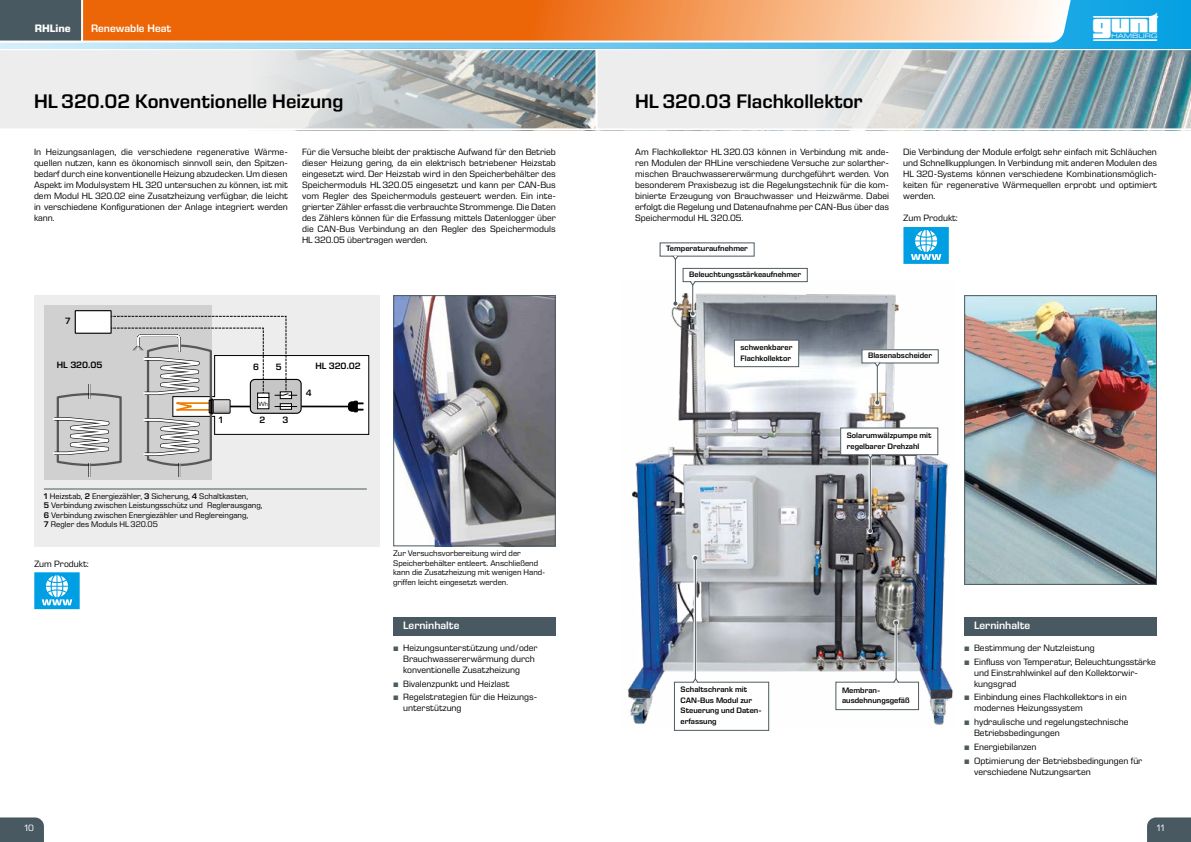
<style>
.page{position:relative;width:1191px;height:842px;background:#fff}
.page>*{position:absolute;margin:0;border:0;box-sizing:border-box;transform-origin:0 0}
.t1{font:700 39.8px "gunt 2 E Symbol";color:#fff}
.t2{font:600 20px "Eurostile Next LT Pro";color:#000}
.t3{font:600 11px "Eurostile Next LT Pro";color:#fff}
.t4{font:700 11px "Eurostile Next LT Pro";color:#fff}
.t5{font:9.3px/11px "Eurostile Next LT Pro";color:#000}
.t6{font:600 9.3px "Eurostile Next LT Pro";color:#000}
.t7{font:9.3px "Eurostile Next LT Pro";color:#fff}
.t8{font:8.3px/9.5px "Eurostile Next LT Pro";color:#000}
.t9{font:600 8px/10.5px "Eurostile Next LT Pro";color:#000}
.t10{font:6.4px "Eurostile";color:#000}
.s1{font-weight:600}
.s2{color:#4e5b61}
</style>
<div class="page">
<svg style="left:0;top:48px;width:595px;height:81px;fill:#e7e8e8"></svg>
<svg style="left:595px;top:48px;width:596px;height:81px"></svg>
<svg style="left:903px;top:227px;width:45px;height:37px"></svg>
<svg style="left:34px;top:572px;width:46px;height:37px"></svg>
<div style="left:0;top:0;width:1191px;height:48px;background:linear-gradient(to right,#d7effa,#04a0e3)"></div>
<svg style="left:0;top:0;width:1075px;height:44px"></svg>
<svg style="left:0;top:0;width:83px;height:43px"></svg>
<svg style="left:1147px;top:817px;width:44px;height:25px"></svg>
<svg style="left:0;top:817px;width:44px;height:25px"></svg>
<div style="left:34px;top:295px;width:345px;height:251px;background:#ededed"></div>
<div style="left:44px;top:305px;width:168px;height:174px;background:#d0d0d0"></div>
<div style="left:75px;top:311px;width:36px;height:22px;background:#fff"></div>
<div style="left:75px;top:310px;width:37px;height:24px;border:1px solid #000"></div>
<svg style="left:53px;top:316px;width:316px;height:161px"></svg>
<img style="left:395px;top:297px;width:159px;height:247px">
<div style="left:393px;top:295px;width:163px;height:251px;border:1px solid #495961"></div>
<hr style="left:44px;top:488px;width:323px;height:1px;background:#495961">
<div style="left:393px;top:617px;width:163px;height:18px;background:#495961"></div>
<img style="left:966px;top:297px;width:189px;height:286px">
<div style="left:964px;top:295px;width:193px;height:290px;border:1px solid #495961"></div>
<img style="left:627px;top:281px;width:326px;height:447px">
<div style="left:964px;top:617px;width:193px;height:18px;background:#495961"></div>
<svg style="left:874px;top:367px;width:6px;height:38px"></svg>
<hr style="left:876px;top:361px;width:1px;height:42px;background:#4e5b61">
<svg style="left:875px;top:401px;width:4px;height:4px"></svg>
<svg style="left:672px;top:260px;width:6px;height:47px"></svg>
<hr style="left:675px;top:252px;width:1px;height:52px;background:#4e5b61">
<svg style="left:673px;top:302px;width:4px;height:4px"></svg>
<svg style="left:690px;top:286px;width:5px;height:30px"></svg>
<hr style="left:692px;top:272px;width:1px;height:41px;background:#4e5b61">
<svg style="left:690px;top:311px;width:4px;height:4px"></svg>
<svg style="left:867px;top:459px;width:6px;height:75px"></svg>
<hr style="left:869px;top:450px;width:1px;height:81px;background:#4e5b61">
<svg style="left:868px;top:529px;width:4px;height:4px"></svg>
<svg style="left:692px;top:555px;width:6px;height:123px"></svg>
<hr style="left:695px;top:558px;width:1px;height:132px;background:#4e5b61">
<svg style="left:693px;top:556px;width:4px;height:4px"></svg>
<div style="left:862px;top:350px;width:76px;height:13px;background:#fff"></div>
<div style="left:861px;top:349px;width:77px;height:14px;border:1px solid #4e5b61"></div>
<svg style="left:874px;top:362px;width:6px;height:5px"></svg>
<div style="left:660px;top:243px;width:94px;height:13px;background:#fff"></div>
<svg style="left:672px;top:256px;width:6px;height:4px"></svg>
<div style="left:683px;top:268px;width:124px;height:14px;background:#fff"></div>
<div style="left:682px;top:268px;width:125px;height:14px;border:1px solid #4e5b61"></div>
<svg style="left:689px;top:281px;width:7px;height:5px"></svg>
<div style="left:840px;top:428px;width:97px;height:27px;background:#fff"></div>
<div style="left:840px;top:427px;width:98px;height:28px;border:1px solid #4e5b61"></div>
<svg style="left:867px;top:454px;width:6px;height:5px"></svg>
<svg style="left:893px;top:620px;width:6px;height:58px"></svg>
<hr style="left:895px;top:623px;width:1px;height:73px;background:#4e5b61">
<svg style="left:894px;top:621px;width:4px;height:4px"></svg>
<div style="left:836px;top:682px;width:82px;height:28px;background:#fff"></div>
<div style="left:835px;top:682px;width:84px;height:28px;border:1px solid #4e5b61"></div>
<svg style="left:893px;top:678px;width:6px;height:5px"></svg>
<div style="left:674px;top:682px;width:94px;height:48px;background:#fff"></div>
<div style="left:674px;top:682px;width:95px;height:49px;border:1px solid #4e5b61"></div>
<svg style="left:692px;top:678px;width:6px;height:5px"></svg>
<div style="left:734px;top:340px;width:64px;height:27px;background:#fff"></div>
<div style="left:734px;top:340px;width:65px;height:27px;border:1px solid #4e5b61"></div>
<svg style="left:1093px;top:16px;width:18px;height:25px"></svg>
<p class="t4" style="left:35px;top:22px;width:37px">RHLine</p>
<p class="t3" style="left:91px;top:22px;width:82px">Renewable Heat</p>
<h2 class="t2" style="left:34px;top:90px;width:311px">HL 320.02 Konventionelle Heizung</h2>
<h2 class="t2" style="left:635px;top:90px;width:229px">HL 320.03 Flachkollektor</h2>
<h1 class="t1" style="left:1111px;top:7px;width:51px">◆■▼</h1>
<p class="t5" style="left:34px;top:147px;width:255px;text-align:justify">In Heizungsanlagen, die verschiedene regenerative Wärme&shy;quellen nutzen, kann es ökonomisch sinnvoll sein, den Spitzen&shy;bedarf durch eine konventionelle Heizung abzudecken. Um diesen Aspekt im Modulsystem HL 320 untersuchen zu können, ist mit dem Modul HL 320.02 eine Zusatzheizung verfügbar, die leicht in verschiedene Konfigurationen der Anlage integriert werden kann.</p>
<p class="t5" style="left:302px;top:147px;width:255px;text-align:justify">Für die Versuche bleibt der praktische Aufwand für den Betrieb dieser Heizung gering, da ein elektrisch betriebener Heizstab eingesetzt wird. Der Heizstab wird in den Speicher behälter des Speichermoduls HL 320.05 eingesetzt und kann per CAN-Bus vom Regler des Speichermoduls gesteuert werden. Ein inte&shy;grierter Zähler erfasst die verbrauchte Strommenge. Die Daten des Zählers können für die Erfassung mittels Daten logger über die CAN-Bus Verbindung an den Regler des Speichermoduls HL 320.05 übertragen werden.</p>
<p class="t6" style="left:65px;top:316px;width:7px">7</p>
<p class="t6" style="left:57px;top:360px;width:47px">HL 320.05</p>
<p class="t6" style="left:315px;top:361px;width:47px">HL 320.02</p>
<p class="t6" style="left:253px;top:362px;width:7px">6</p>
<p class="t6" style="left:276px;top:362px;width:7px">5</p>
<p class="t10" style="left:258px;top:401px;width:11px">Wh</p>
<p class="t6" style="left:219px;top:415px;width:6px">1</p>
<p class="t6" style="left:260px;top:415px;width:7px">2</p>
<p class="t6" style="left:282px;top:415px;width:7px">3</p>
<p class="t6" style="left:306px;top:387px;width:7px">4</p>
<p class="t8" style="left:44px;top:491px;width:220px"><span class="s1">1</span> Heizstab, <span class="s1">2</span> Energiezähler, <span class="s1">3</span> Sicherung, <span class="s1">4</span> Schaltkasten,<br><span class="s1">5</span> Verbindung zwischen Leistungsschütz und Reglerausgang, <span class="s1">6</span> Verbindung zwischen Energiezähler und Reglereingang,<br><span class="s1">7</span> Regler des Moduls HL 320.05</p>
<p class="t5" style="left:34px;top:558px;width:56px">Zum Produkt:</p>
<p class="t8" style="left:393px;top:549px;width:154px">Zur Versuchsvorbereitung wird der Speicher behälter entleert. Anschließend kann die Zusatz heizung mit wenigen Hand&shy;griffen leicht ein gesetzt werden.</p>
<p class="t3" style="left:403px;top:619px;width:58px">Lerninhalte</p>
<p class="t5" style="left:403px;top:642px;width:136px;text-indent:-10px"><span class="s2">•</span> Heizungsunterstützung und/oder<br>Brauchwasserer wärmung durch konventionelle Zusatzheizung</p>
<p class="t5" style="left:393px;top:678px;width:118px"><span class="s2">•</span> Bivalenzpunkt und Heizlast</p>
<p class="t5" style="left:403px;top:692px;width:136px;text-indent:-10px"><span class="s2">•</span> Regelstrategien für die Heizungs&shy;unterstützung</p>
<p class="t5" style="left:635px;top:147px;width:255px;text-align:justify">Am Flachkollektor HL 320.03 können in Verbindung mit ande&shy;ren Modulen der RHLine verschiedene Versuche zur solarther&shy;mischen Brauchwassererwärmung durchgeführt werden. Von besonderem Praxisbezug ist die Regelungstechnik für die kom&shy;binierte Erzeugung von Brauch wasser und Heizwärme. Dabei erfolgt die Regelung und Datenaufnahme per CAN-Bus über das Speichermodul HL 320.05.</p>
<p class="t5" style="left:903px;top:147px;width:255px;text-align:justify">Die Verbindung der Module erfolgt sehr einfach mit Schläuchen und Schnellkupplungen. In Verbindung mit anderen Modulen des HL 320-Systems können verschiedene Kombinationsmöglich&shy;keiten für regenerative Wärmequellen erprobt und optimiert werden.</p>
<p class="t5" style="left:903px;top:213px;width:56px">Zum Produkt:</p>
<p class="t9" style="left:666px;top:244px;width:83px">Temperaturaufnehmer</p>
<p class="t9" style="left:689px;top:269px;width:113px">Beleuchtungsstärkeaufnehmer</p>
<p class="t9" style="left:740px;top:342px;width:53px">schwenkbarer<br>Flachkollektor</p>
<p class="t9" style="left:868px;top:350px;width:65px">Blasenabscheider</p>
<p class="t9" style="left:847px;top:430px;width:86px">Solarumwälzpumpe mit regelbarer Drehzahl</p>
<p class="t9" style="left:680px;top:685px;width:82px">Schaltschrank mit<br>CAN-Bus Modul zur<br>Steuerung und Daten&shy;erfassung</p>
<p class="t9" style="left:842px;top:685px;width:69px">Membran&shy;ausdehnungsgefäß</p>
<p class="t3" style="left:974px;top:619px;width:58px">Lerninhalte</p>
<p class="t5" style="left:964px;top:642px;width:132px"><span class="s2">•</span> Bestimmung der Nutzleistung</p>
<p class="t5" style="left:974px;top:656px;width:183px;text-indent:-10px"><span class="s2">•</span> Einfluss von Temperatur, Beleuchtungsstärke und Einstrahlwinkel auf den Kollektorwir&shy;kungsgrad</p>
<p class="t5" style="left:974px;top:692px;width:154px;text-indent:-10px"><span class="s2">•</span> Einbindung eines Flachkollektors in ein modernes Heizungssystem</p>
<p class="t5" style="left:974px;top:716px;width:156px;text-indent:-10px"><span class="s2">•</span> hydraulische und regelungstech nische<br>Betriebsbedingungen</p>
<p class="t5" style="left:964px;top:741px;width:74px"><span class="s2">•</span> Energiebilanzen</p>
<p class="t5" style="left:974px;top:755px;width:170px;text-indent:-10px"><span class="s2">•</span> Optimierung der Betriebs bedingungen für verschiedene Nutzungsarten</p>
<p class="t7" style="left:24px;top:823px;width:11px">10</p>
<p class="t7" style="left:1157px;top:823px;width:9px">11</p>
</div>
